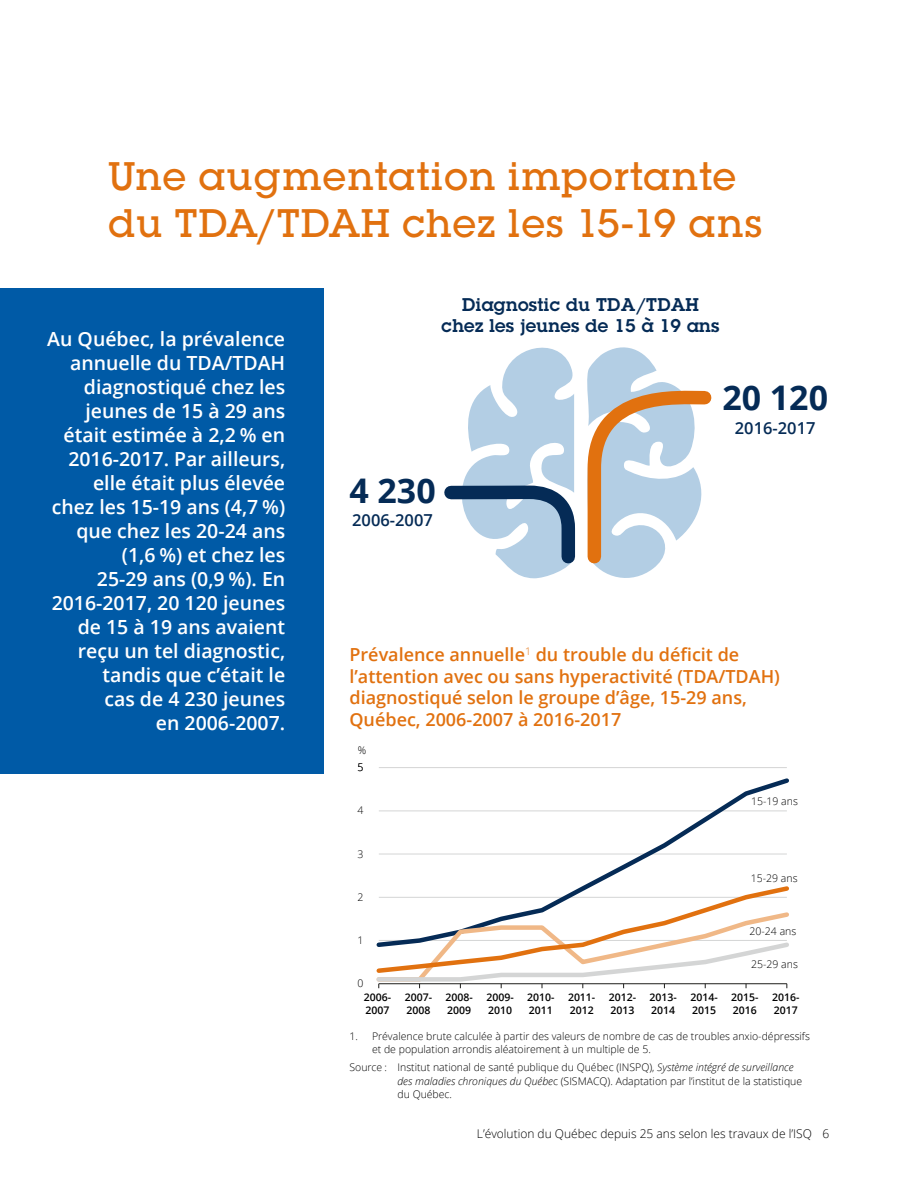
<style>
.page{position:relative;width:918px;height:1188px;background:#fff}
.page>*{position:absolute;margin:0;border:0;box-sizing:border-box;transform-origin:0 0}
.Titre_01{font:500 39px/46.8px "Lubalin Graph Std";letter-spacing:.02em;color:#e1710f}
.t1{font:700 33.9px "Open Sans";color:#052b56}
.Exergue{font:600 19.5px/24px "Open Sans";color:#fff;text-align:right}
.Titre{font:600 18px/21.6px "Open Sans";color:#e1710f}
.Titre_infographie{font:600 18px/21.6px "Lubalin Graph Std";letter-spacing:.02em;color:#052b56;text-align:center}
.t2{font:600 16.5px "Open Sans";color:#052b56}
.t3{font:300 12px "Open Sans";color:#000}
.Notes_-_générales___sources{font:300 10.5px/13.5px "Open Sans";color:#000}
.Notes{font:300 10.5px/13.5px "Open Sans";color:#000}
.t4{font:600 10.5px/12.6px "Open Sans";color:#000}
.s1{font-style:italic}
</style>
<div class="page">
<div style="left:0;top:288px;width:324px;height:486px;background:#005aa6"></div>
<hr style="left:379px;top:767px;width:408px;height:1px;background:#d4d5d5">
<svg style="left:379px;top:778px;width:410px;height:105px"></svg>
<svg style="left:376px;top:883px;width:413px;height:105px"></svg>
<svg style="left:444px;top:347px;width:268px;height:232px"></svg>
<h2 class="Titre_01" style="left:108px;top:152px;width:656px">Une augmentation importante du TDA/TDAH chez les 15-19 ans</h2>
<p class="Exergue" style="left:47px;top:327px;width:239px">Au Québec, la prévalence annuelle du TDA/TDAH diagnostiqué chez les jeunes de 15 à 29 ans était estimée à 2,2 % en<br>2016-2017. Par ailleurs, elle était plus élevée chez les 15‑19 ans (4,7 %) que chez les 20‑24 ans (1,6 %) et chez les<br>25‑29 ans (0,9 %). En<br>2016‑2017, 20 120 jeunes de 15 à 19 ans avaient reçu un tel diagnostic, tandis que c’était le<br>cas de 4 230 jeunes<br>en 2006‑2007.</p>
<p class="Titre_infographie" style="left:442px;top:293px;width:279px">Diagnostic du TDA/TDAH chez les jeunes de 15 à 19 ans</p>
<p class="t1" style="left:722px;top:374px;width:107px">20 120</p>
<p class="t1" style="left:349px;top:467px;width:88px">4 230</p>
<p class="t2" style="left:352px;top:509px;width:82px">2006-2007</p>
<p class="t2" style="left:735px;top:416px;width:82px">2016-2017</p>
<p class="Titre" style="left:350px;top:643px;width:432px">Prévalence annuelle<sup>1</sup> du trouble du déficit de l’attention avec ou sans hyperactivité (TDA/TDAH) diagnostiqué selon le groupe d’âge, 15-29 ans, Québec, 2006-2007 à 2016-2017</p>
<p class="Notes_-_générales___sources" style="left:358px;top:743px;width:10px">%</p>
<p class="Notes_-_générales___sources" style="left:357px;top:760px;width:7px">5</p>
<p class="Notes_-_générales___sources" style="left:357px;top:804px;width:7px">4</p>
<p class="Notes_-_générales___sources" style="left:357px;top:847px;width:7px">3</p>
<p class="Notes_-_générales___sources" style="left:357px;top:890px;width:7px">2</p>
<p class="Notes_-_générales___sources" style="left:357px;top:933px;width:7px">1</p>
<p class="Notes_-_générales___sources" style="left:357px;top:976px;width:7px">0</p>
<p class="Notes_-_générales___sources" style="left:751px;top:794px;width:48px">15-19 ans</p>
<p class="Notes_-_générales___sources" style="left:751px;top:871px;width:48px">15-29 ans</p>
<p class="Notes_-_générales___sources" style="left:750px;top:924px;width:48px">20-24 ans</p>
<p class="Notes_-_générales___sources" style="left:751px;top:957px;width:48px">25-29 ans</p>
<p class="t4" style="left:364px;top:991px;width:29px">2006-<br>2007</p>
<p class="t4" style="left:405px;top:991px;width:29px">2007-<br>2008</p>
<p class="t4" style="left:446px;top:991px;width:29px">2008-<br>2009</p>
<p class="t4" style="left:486px;top:991px;width:29px">2009-<br>2010</p>
<p class="t4" style="left:527px;top:991px;width:29px">2010-<br>2011</p>
<p class="t4" style="left:568px;top:991px;width:29px">2011-<br>2012</p>
<p class="t4" style="left:609px;top:991px;width:29px">2012-<br>2013</p>
<p class="t4" style="left:650px;top:991px;width:29px">2013-<br>2014</p>
<p class="t4" style="left:690px;top:991px;width:29px">2014-<br>2015</p>
<p class="t4" style="left:731px;top:991px;width:29px">2015-<br>2016</p>
<p class="t4" style="left:772px;top:991px;width:29px">2016-<br>2017</p>
<p class="Notes" style="left:372px;top:1029px;width:440px;text-indent:-22px">1. Prévalence brute calculée à partir des valeurs de nombre de cas de troubles anxio-dépressifs et de population arrondis aléatoirement à un multiple de 5.</p>
<p class="Notes_-_générales___sources" style="left:398px;top:1060px;width:406px;text-indent:-48px">Source : Institut national de santé publique du Québec (INSPQ), <span class="s1">Système intégré de surveillance des maladies chroniques du Québe</span>c (SISMACQ). Adaptation par l’institut de la statistique du Québec.</p>
<p class="t3" style="left:477px;top:1125px;width:354px">L’évolution du Québec depuis 25 ans selon les travaux de l’ISQ 6</p>
</div>
